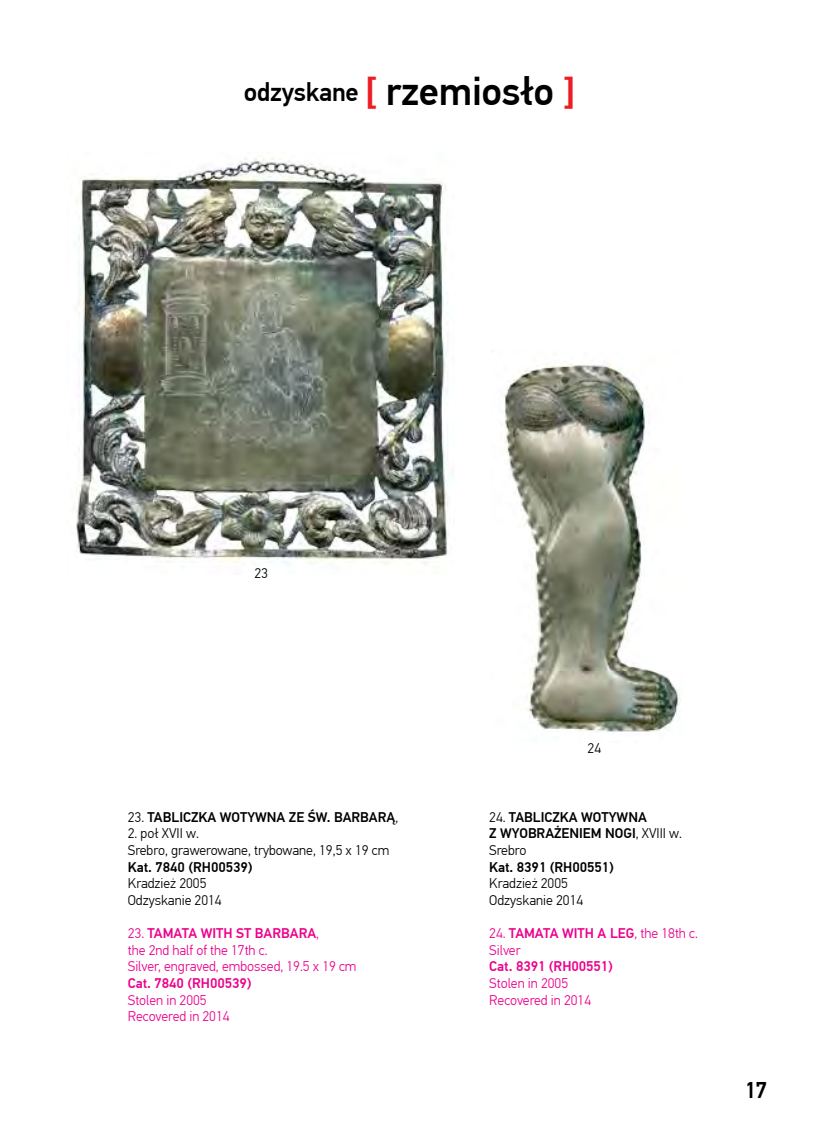
<style>
.page{position:relative;width:819px;height:1132px;background:#fff}
.page>*{position:absolute;margin:0;border:0;box-sizing:border-box;transform-origin:0 0}
.t1{font:500 26.25px "PF Din Text Pro";letter-spacing:-.01em;color:#000}
.t2{font:500 22.75px "PF Din Text Pro";color:#000}
.t3{font:300 14px/16.6px "PF Din Text Pro";color:#ec008c}
.t4{font:500 14px/16.6px "PF Din Text Pro";color:#000}
.t5{font:300 14px/16.6px "PF Din Text Pro";color:#000}
.t6{font:500 14px "PF Din Text Pro";color:#ec008c}
.s1{font-size:40.25px;color:#ed1d24}
.s2{font-size:40.25px}
.s3{font-weight:300}
.s4{font-weight:500}
</style>
<div class="page">
<img style="left:74px;top:157px;width:381px;height:407px">
<img style="left:491px;top:350px;width:190px;height:382px">
<h1 class="t1" style="left:244px;top:76px;width:333px">odzyskane <span class="s1">[</span> <span class="s2">rzemiosło</span> <span class="s1">]</span></h1>
<p class="t5" style="left:254px;top:564px;width:15px">23</p>
<p class="t4" style="left:128px;top:808px;width:272px"><span class="s3">23.</span> TABLICZKA WOTYWNA ZE ŚW. BARBARĄ<span class="s3">,</span></p>
<p class="t5" style="left:128px;top:825px;width:263px">2. poł XVII w.<br>Srebro, grawerowane, trybowane, 19,5 x 19 cm</p>
<p class="t4" style="left:128px;top:858px;width:126px">Kat. 7840 (RH00539)</p>
<p class="t5" style="left:128px;top:875px;width:95px">Kradzież 2005<br>Odzyskanie 2014</p>
<p class="t3" style="left:128px;top:924px;width:230px">23. <span class="s4">TAMATA WITH ST BARBARA</span>,<br>the 2nd half of the 17th c.<br>Silver, engraved, embossed, 19.5 x 19 cm</p>
<p class="t6" style="left:128px;top:974px;width:125px">Cat. 7840 (RH00539)</p>
<p class="t3" style="left:128px;top:991px;width:103px">Stolen in 2005<br>Recovered in 2014</p>
<p class="t5" style="left:587px;top:739px;width:15px">24</p>
<p class="t4" style="left:489px;top:808px;width:194px"><span class="s3">24.</span> TABLICZKA WOTYWNA<br>Z WYOBRAŻENIEM NOGI<span class="s3">, XVIII w.<br>Srebro</span></p>
<p class="t4" style="left:489px;top:858px;width:126px">Kat. 8391 (RH00551)</p>
<p class="t5" style="left:489px;top:875px;width:95px">Kradzież 2005<br>Odzyskanie 2014</p>
<p class="t3" style="left:489px;top:925px;width:210px">24. <span class="s4">TAMATA WITH A LEG</span>, the 18th c.<br>Silver</p>
<p class="t6" style="left:489px;top:957px;width:125px">Cat. 8391 (RH00551)</p>
<p class="t3" style="left:489px;top:974px;width:103px">Stolen in 2005<br>Recovered in 2014</p>
<h2 class="t2" style="left:744px;top:1076px;width:24px">17</h2>
</div>
